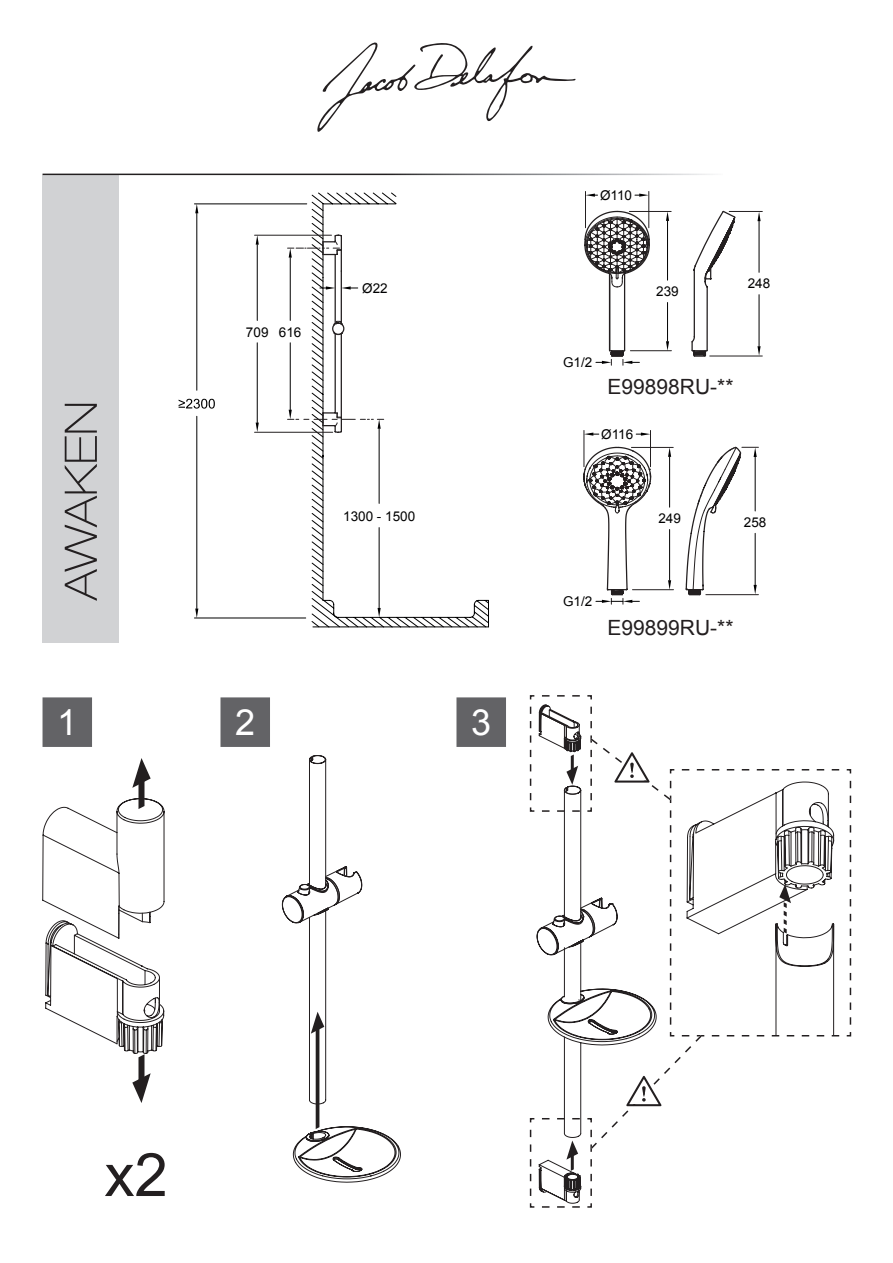
<style>
.page{position:relative;width:893px;height:1263px;background:#fff}
.page>*{position:absolute;margin:0;border:0;box-sizing:border-box;transform-origin:0 0}
.t1{font:36px "Arial";color:#fff}
.t2{font:21px "Arial";color:#231f20}
.t3{font:13.5px "Arial";color:#000001}
</style>
<div class="page">
<div style="left:43px;top:175px;width:76px;height:468px;background:#d1d2d4"></div>
<svg style="left:65px;top:404px;width:32px;height:197px"></svg>
<svg style="left:317px;top:42px;width:259px;height:90px"></svg>
<svg style="left:311px;top:192px;width:178px;height:436px"></svg>
<svg style="left:194px;top:203px;width:295px;height:424px"></svg>
<svg style="left:179px;top:399px;width:36px;height:10px"></svg>
<svg style="left:195px;top:204px;width:3px;height:9px"></svg>
<svg style="left:195px;top:608px;width:3px;height:10px"></svg>
<hr style="left:257px;top:245px;width:1px;height:75px;background:#000001">
<hr style="left:257px;top:343px;width:1px;height:80px;background:#000001">
<svg style="left:256px;top:236px;width:3px;height:9px"></svg>
<svg style="left:256px;top:423px;width:3px;height:9px"></svg>
<hr style="left:255px;top:235px;width:76px;height:1px;background:#231f20">
<hr style="left:255px;top:432px;width:78px;height:1px;background:#231f20">
<svg style="left:288px;top:234px;width:96px;height:200px"></svg>
<hr style="left:585px;top:191px;width:1px;height:37px;background:#231f20">
<hr style="left:649px;top:191px;width:1px;height:37px;background:#231f20">
<hr style="left:710px;top:356px;width:52px;height:1px;background:#231f20">
<hr style="left:729px;top:211px;width:33px;height:1px;background:#231f20">
<svg style="left:635px;top:194px;width:14px;height:3px"></svg>
<svg style="left:586px;top:194px;width:12px;height:3px"></svg>
<svg style="left:584px;top:210px;width:152px;height:155px"></svg>
<hr style="left:759px;top:221px;width:1px;height:51px;background:#000001">
<hr style="left:759px;top:295px;width:1px;height:51px;background:#000001">
<svg style="left:757px;top:212px;width:4px;height:9px"></svg>
<svg style="left:757px;top:346px;width:4px;height:10px"></svg>
<hr style="left:584px;top:430px;width:1px;height:37px;background:#231f20">
<hr style="left:650px;top:430px;width:1px;height:37px;background:#231f20">
<svg style="left:636px;top:433px;width:14px;height:3px"></svg>
<svg style="left:584px;top:433px;width:15px;height:3px"></svg>
<div style="left:42px;top:697px;width:50px;height:50px;background:#636366"></div>
<svg style="left:42px;top:798px;width:122px;height:256px"></svg>
<svg style="left:105px;top:1153px;width:60px;height:43px"></svg>
<div style="left:138px;top:773px;width:6px;height:34px;background:#231f20"></div>
<svg style="left:132px;top:758px;width:19px;height:30px"></svg>
<div style="left:138px;top:1056px;width:6px;height:32px;background:#231f20"></div>
<svg style="left:132px;top:1073px;width:19px;height:30px"></svg>
<div style="left:220px;top:697px;width:50px;height:50px;background:#636366"></div>
<svg style="left:306px;top:882px;width:95px;height:300px"></svg>
<svg style="left:282px;top:755px;width:80px;height:418px"></svg>
<div style="left:456px;top:697px;width:50px;height:50px;background:#636366"></div>
<svg style="left:846px;top:769px;width:6px;height:268px"></svg>
<svg style="left:529px;top:446px;width:311px;height:762px"></svg>
<p class="t3" style="left:246px;top:323px;width:24px">709</p>
<p class="t3" style="left:279px;top:323px;width:24px">616</p>
<p class="t3" style="left:362px;top:279px;width:27px">Ø22</p>
<p class="t3" style="left:343px;top:508px;width:74px">1300 - 1500</p>
<h1 class="t1" style="left:57px;top:699px;width:22px">1</h1>
<h1 class="t1" style="left:235px;top:699px;width:22px">2</h1>
<h1 class="t1" style="left:471px;top:699px;width:22px">3</h1>
<p class="t3" style="left:600px;top:186px;width:34px">Ø110</p>
<p class="t3" style="left:656px;top:283px;width:24px">239</p>
<p class="t3" style="left:748px;top:275px;width:24px">248</p>
<p class="t3" style="left:563px;top:353px;width:31px">G1/2</p>
<h2 class="t2" style="left:608px;top:373px;width:128px">E99898RU-**</h2>
<p class="t3" style="left:601px;top:425px;width:34px">Ø116</p>
<p class="t3" style="left:658px;top:510px;width:24px">249</p>
<p class="t3" style="left:744px;top:513px;width:24px">258</p>
<p class="t3" style="left:563px;top:592px;width:31px">G1/2</p>
<h2 class="t2" style="left:608px;top:614px;width:128px">E99899RU-**</h2>
</div>
